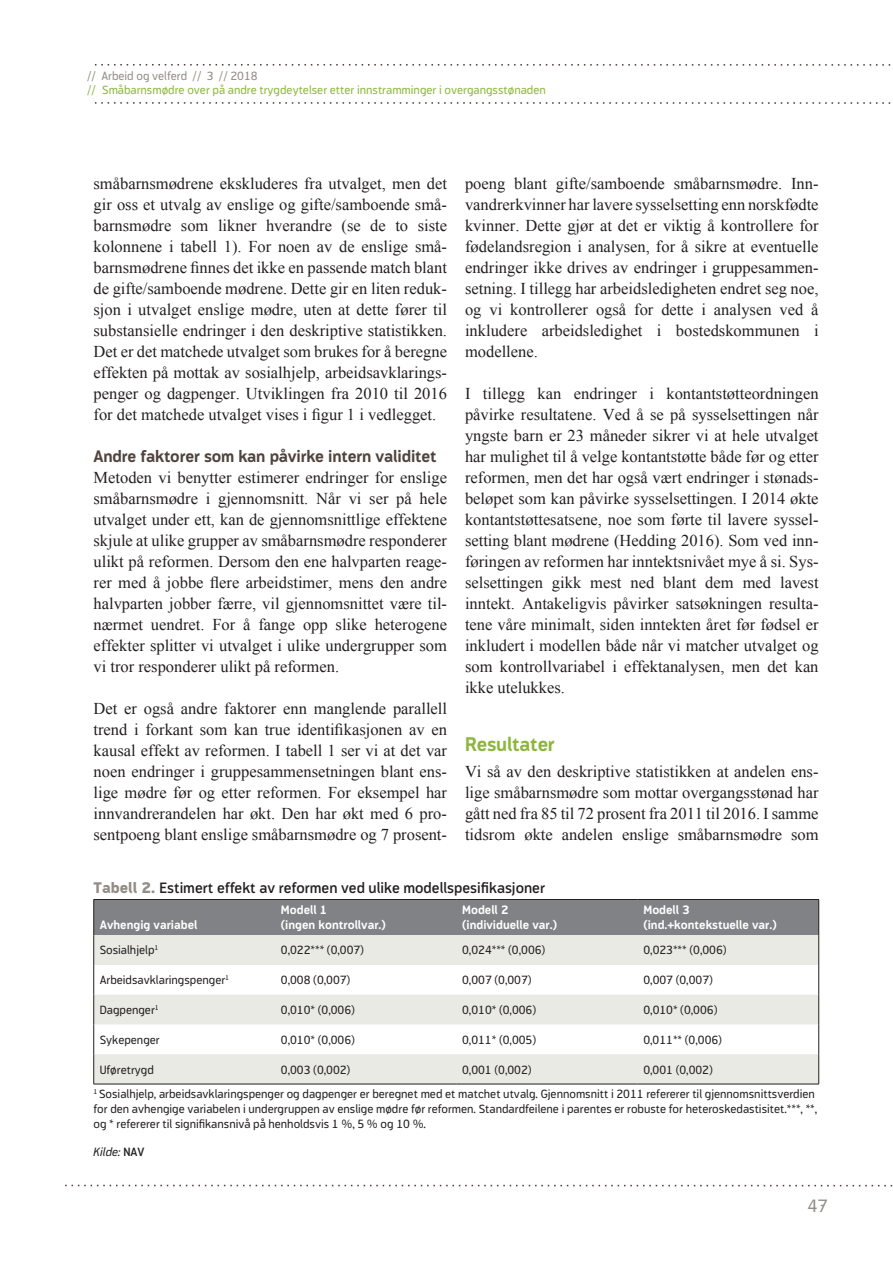
<style>
.page{position:relative;width:893px;height:1263px;background:#fff}
.page>*{position:absolute;margin:0;border:0;box-sizing:border-box;transform-origin:0 0}
.t1{font:700 19.5px "Modus";letter-spacing:-.01em;color:#8eb63e}
.t2{font:18px "Modus";color:#948d87}
.t3{font:16.5px/21px "Times New Roman";color:#231f20;text-align:justify}
.t4{font:700 16.5px "Modus";letter-spacing:-.01em;color:#50433d}
.t5{font:600 15px "Modus";color:#231f20}
.t6{font:12px/24.2px "Modus";color:#231f20}
.t7{font:700 12px/15px "Modus";color:#fff}
.t8{font:12px "Modus";color:#8eb63e}
.t9{font:12px "Modus";color:#948d87}
.t10{font:italic 12px "Modus";color:#231f20}
.s1{font-weight:800;color:#948d87}
.s2{font-weight:600;font-style:normal}
</style>
<div class="page">
<svg style="left:94px;top:64px;width:797px;height:2px"></svg>
<svg style="left:94px;top:102px;width:797px;height:2px"></svg>
<svg style="left:65px;top:1185px;width:828px;height:1px"></svg>
<div style="left:94px;top:900px;width:724px;height:35px;background:#808285"></div>
<svg style="left:94px;top:935px;width:724px;height:149px;fill:#e9eae4"></svg>
<hr style="left:94px;top:899px;width:181px;height:1px;background:#231f20">
<hr style="left:93px;top:900px;width:1px;height:35px;background:#231f20">
<hr style="left:275px;top:899px;width:181px;height:1px;background:#231f20">
<hr style="left:456px;top:899px;width:181px;height:1px;background:#231f20">
<hr style="left:637px;top:899px;width:182px;height:1px;background:#231f20">
<hr style="left:818px;top:900px;width:1px;height:35px;background:#231f20">
<hr style="left:93px;top:935px;width:1px;height:30px;background:#231f20">
<hr style="left:818px;top:935px;width:1px;height:30px;background:#231f20">
<hr style="left:93px;top:965px;width:1px;height:30px;background:#231f20">
<hr style="left:818px;top:965px;width:1px;height:30px;background:#231f20">
<svg style="left:93px;top:995px;width:1px;height:29px"></svg>
<svg style="left:818px;top:995px;width:1px;height:29px"></svg>
<hr style="left:93px;top:1024px;width:1px;height:30px;background:#231f20">
<hr style="left:818px;top:1024px;width:1px;height:30px;background:#231f20">
<hr style="left:93px;top:1054px;width:1px;height:30px;background:#231f20">
<hr style="left:818px;top:1054px;width:1px;height:30px;background:#231f20">
<hr style="left:94px;top:1084px;width:181px;height:1px;background:#231f20">
<hr style="left:275px;top:1084px;width:181px;height:1px;background:#231f20">
<hr style="left:456px;top:1084px;width:181px;height:1px;background:#231f20">
<hr style="left:637px;top:1084px;width:182px;height:1px;background:#231f20">
<p class="t9" style="left:87px;top:69px;width:172px">// Arbeid og velferd // 3 // 2018</p>
<p class="t8" style="left:87px;top:83px;width:460px">// Småbarnsmødre over på andre trygdeytelser etter innstramminger i overgangsstønaden</p>
<p class="t3" style="left:465px;top:173px;width:355px">poeng blant gifte/samboende småbarnsmødre. Inn&shy;vandrerkvinner har lavere sysselsetting enn norskfødte kvinner. Dette gjør at det er viktig å kontrollere for fødelandsregion i analysen, for å sikre at eventuelle endringer ikke drives av endringer i gruppesammen&shy;setning. I tillegg har arbeidsledigheten endret seg noe, og vi kontrollerer også for dette i analysen ved å inkludere arbeidsledighet i bostedskommunen i modellene.</p>
<p class="t3" style="left:465px;top:383px;width:355px">I tillegg kan endringer i kontantstøtteordningen påvirke resultatene. Ved å se på sysselsettingen når yngste barn er 23 måneder sikrer vi at hele utvalget har mulighet til å velge kontantstøtte både før og etter reformen, men det har også vært endringer i stønads&shy;beløpet som kan påvirke sysselsettingen. I 2014 økte kontantstøttesatsene, noe som førte til lavere syssel&shy;setting blant mødrene (Hedding 2016). Som ved inn&shy;føringen av reformen har inntektsnivået mye å si. Sys&shy;selsettingen gikk mest ned blant dem med lavest inntekt. Antakeligvis påvirker satsøkningen resulta&shy;tene våre minimalt, siden inntekten året før fødsel er inkludert i modellen både når vi matcher utvalget og som kontrollvariabel i effektanalysen, men det kan ikke utelukkes.</p>
<p class="t3" style="left:94px;top:173px;width:355px">småbarnsmødrene ekskluderes fra utvalget, men det gir oss et utvalg av enslige og gifte/samboende små&shy;barnsmødre som likner hverandre (se de to siste kolonnene i tabell 1). For noen av de enslige små&shy;barnsmødrene finnes det ikke en passende match blant de gifte/samboende mødrene. Dette gir en liten reduk&shy;sjon i utvalget enslige mødre, uten at dette fører til substansielle endringer i den deskriptive statistikken.<br>Det er det matchede utvalget som brukes for å beregne effekten på mottak av sosialhjelp, arbeidsavklarings&shy;penger og dagpenger. Utviklingen fra 2010 til 2016 for det matchede utvalget vises i figur 1 i vedlegget.</p>
<p class="t4" style="left:94px;top:447px;width:345px">Andre faktorer som kan påvirke intern validitet</p>
<p class="t3" style="left:94px;top:467px;width:355px">Metoden vi benytter estimerer endringer for enslige småbarnsmødre i gjennomsnitt. Når vi ser på hele utvalget under ett, kan de gjennomsnittlige effektene skjule at ulike grupper av småbarnsmødre responderer ulikt på reformen. Dersom den ene halvparten reage&shy;rer med å jobbe flere arbeidstimer, mens den andre halvparten jobber færre, vil gjennomsnittet være til&shy;nærmet uendret. For å fange opp slike heterogene effekter splitter vi utvalget i ulike undergrupper som vi tror responderer ulikt på reformen.</p>
<p class="t3" style="left:94px;top:698px;width:355px">Det er også andre faktorer enn manglende parallell trend i forkant som kan true identifikasjonen av en kausal effekt av reformen. I tabell 1 ser vi at det var noen endringer i gruppesammensetningen blant ens&shy;lige mødre før og etter reformen. For eksempel har innvandrerandelen har økt. Den har økt med 6 pro&shy;sentpoeng blant enslige småbarnsmødre og 7 prosent-</p>
<p class="t5" style="left:94px;top:880px;width:453px"><span class="s1">Tabell 2.</span> Estimert effekt av reformen ved ulike modellspesifikasjoner</p>
<p class="t7" style="left:100px;top:917px;width:99px">Avhengig variabel</p>
<p class="t1" style="left:465px;top:734px;width:91px">Resultater</p>
<p class="t3" style="left:465px;top:761px;width:355px">Vi så av den deskriptive statistikken at andelen ens&shy;lige småbarnsmødre som mottar overgangsstønad har gått ned fra 85 til 72 prosent fra 2011 til 2016. I samme tidsrom økte andelen enslige småbarnsmødre som</p>
<p class="t7" style="left:281px;top:902px;width:106px">Modell 1<br>(ingen kontrollvar.)</p>
<p class="t7" style="left:462px;top:902px;width:96px">Modell 2 (individuelle var.)</p>
<p class="t7" style="left:643px;top:902px;width:135px">Modell 3 (ind.+kontekstuelle var.)</p>
<p class="t6" style="left:100px;top:938px;width:60px">Sosialhjelp<sup>1</sup></p>
<p class="t6" style="left:281px;top:938px;width:85px">0,022*** (0,007)</p>
<p class="t6" style="left:462px;top:938px;width:85px">0,024*** (0,006)</p>
<p class="t6" style="left:643px;top:938px;width:85px">0,023*** (0,006)</p>
<p class="t6" style="left:100px;top:968px;width:131px">Arbeidsavklaringspenger<sup>1</sup></p>
<p class="t6" style="left:281px;top:968px;width:71px">0,008 (0,007)</p>
<p class="t6" style="left:462px;top:968px;width:71px">0,007 (0,007)</p>
<p class="t6" style="left:643px;top:968px;width:71px">0,007 (0,007)</p>
<p class="t6" style="left:100px;top:998px;width:61px">Dagpenger<sup>1</sup></p>
<p class="t6" style="left:281px;top:998px;width:76px">0,010* (0,006)</p>
<p class="t6" style="left:462px;top:998px;width:76px">0,010* (0,006)</p>
<p class="t6" style="left:643px;top:998px;width:76px">0,010* (0,006)</p>
<p class="t6" style="left:100px;top:1027px;width:62px">Sykepenger</p>
<p class="t6" style="left:281px;top:1027px;width:76px">0,010* (0,006)</p>
<p class="t6" style="left:462px;top:1027px;width:76px">0,011* (0,005)</p>
<p class="t6" style="left:643px;top:1027px;width:80px">0,011** (0,006)</p>
<p class="t6" style="left:100px;top:1057px;width:56px">Uføretrygd</p>
<p class="t6" style="left:281px;top:1057px;width:71px">0,003 (0,002)</p>
<p class="t6" style="left:462px;top:1057px;width:71px">0,001 (0,002)</p>
<p class="t6" style="left:94px;top:1057px;width:723px;text-indent:550px">0,001 (0,002)<br><sup>1</sup> Sosialhjelp, arbeidsavklaringspenger og dagpenger er beregnet med et matchet utvalg. Gjennomsnitt i 2011 refererer til gjennomsnittsverdien</p>
<p class="t6" style="left:94px;top:1101px;width:725px;line-height:15px">for den avhengige variabelen i undergruppen av enslige mødre før reformen. Standardfeilene i parentes er robuste for heteroskedastisitet.***, **, og * refererer til signifikansnivå på henholdsvis 1 %, 5 % og 10 %.</p>
<p class="t10" style="left:94px;top:1145px;width:52px">Kilde: <span class="s2">NAV</span></p>
<p class="t2" style="left:807px;top:1195px;width:22px">47</p>
</div>
